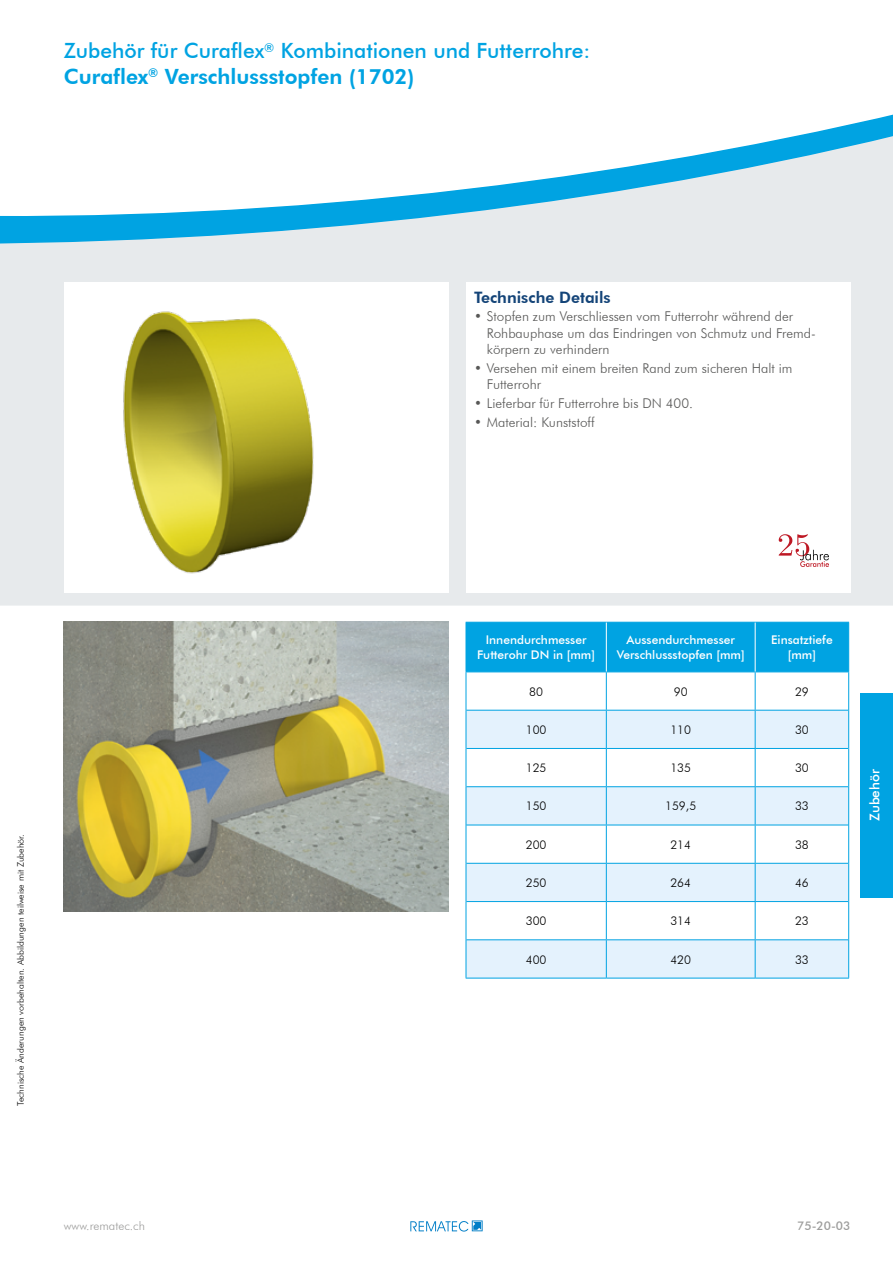
<style>
.page{position:relative;width:893px;height:1263px;background:#fff}
.page>*{position:absolute;margin:0;border:0;box-sizing:border-box;transform-origin:0 0}
.t1{font:500 21px/25.2px "Futura BT";color:#00a3e2}
.t2{font:800 15.75px "Futura BT";color:#144478}
.t3{font:300 13.5px/16.5px "Futura BT";color:#575756}
.t4{font:500 13.5px "Futura BT";color:#fff}
.t5{font:500 12px/15px "Futura BT";color:#fff;text-align:center}
.t6{font:300 12px "Futura BT";color:#000}
.t7{font:300 12px "Futura BT";color:#9d9d9c}
.t8{font:500 12px "Futura BT";color:#9d9d9c}
.t9{font:300 9px "Futura BT";color:#000}
.s1{font-weight:800}
</style>
<div class="page">
<div style="left:0;top:245px;width:893px;height:361px;background:#e7eaec"></div>
<img style="left:64px;top:622px;width:385px;height:289px">
<div style="left:467px;top:623px;width:381px;height:48px;background:#00a3e2"></div>
<svg style="left:467px;top:672px;width:381px;height:38px"></svg>
<svg style="left:467px;top:711px;width:381px;height:267px;fill:#e4f2fd"></svg>
<hr style="left:466px;top:622px;width:140px;height:1px;background:#00a3e2">
<hr style="left:466px;top:623px;width:1px;height:48px;background:#00a3e2">
<hr style="left:606px;top:622px;width:149px;height:1px;background:#00a3e2">
<hr style="left:755px;top:622px;width:94px;height:1px;background:#00a3e2">
<hr style="left:848px;top:623px;width:1px;height:48px;background:#00a3e2">
<hr style="left:466px;top:671px;width:140px;height:1px;background:#00a3e2">
<hr style="left:466px;top:672px;width:1px;height:38px;background:#00a3e2">
<hr style="left:606px;top:671px;width:149px;height:1px;background:#00a3e2">
<hr style="left:606px;top:672px;width:1px;height:38px;background:#00a3e2">
<hr style="left:755px;top:671px;width:94px;height:1px;background:#00a3e2">
<hr style="left:755px;top:672px;width:1px;height:38px;background:#00a3e2">
<hr style="left:848px;top:672px;width:1px;height:38px;background:#00a3e2">
<hr style="left:466px;top:710px;width:1px;height:38px;background:#00a3e2">
<hr style="left:606px;top:710px;width:1px;height:38px;background:#00a3e2">
<hr style="left:755px;top:710px;width:1px;height:38px;background:#00a3e2">
<hr style="left:848px;top:710px;width:1px;height:38px;background:#00a3e2">
<hr style="left:466px;top:748px;width:1px;height:39px;background:#00a3e2">
<hr style="left:606px;top:749px;width:1px;height:37px;background:#00a3e2">
<hr style="left:755px;top:749px;width:1px;height:37px;background:#00a3e2">
<hr style="left:848px;top:748px;width:1px;height:39px;background:#00a3e2">
<hr style="left:466px;top:787px;width:1px;height:38px;background:#00a3e2">
<hr style="left:606px;top:787px;width:1px;height:38px;background:#00a3e2">
<hr style="left:755px;top:787px;width:1px;height:38px;background:#00a3e2">
<hr style="left:848px;top:787px;width:1px;height:38px;background:#00a3e2">
<hr style="left:466px;top:825px;width:1px;height:38px;background:#00a3e2">
<hr style="left:606px;top:825px;width:1px;height:38px;background:#00a3e2">
<hr style="left:755px;top:825px;width:1px;height:38px;background:#00a3e2">
<hr style="left:848px;top:825px;width:1px;height:38px;background:#00a3e2">
<hr style="left:466px;top:863px;width:1px;height:38px;background:#00a3e2">
<hr style="left:606px;top:864px;width:1px;height:37px;background:#00a3e2">
<hr style="left:755px;top:864px;width:1px;height:37px;background:#00a3e2">
<hr style="left:848px;top:863px;width:1px;height:38px;background:#00a3e2">
<hr style="left:466px;top:901px;width:1px;height:39px;background:#00a3e2">
<hr style="left:606px;top:902px;width:1px;height:37px;background:#00a3e2">
<hr style="left:755px;top:902px;width:1px;height:37px;background:#00a3e2">
<hr style="left:848px;top:901px;width:1px;height:39px;background:#00a3e2">
<hr style="left:466px;top:940px;width:1px;height:38px;background:#00a3e2">
<hr style="left:606px;top:940px;width:1px;height:38px;background:#00a3e2">
<hr style="left:755px;top:940px;width:1px;height:38px;background:#00a3e2">
<hr style="left:848px;top:940px;width:1px;height:38px;background:#00a3e2">
<hr style="left:466px;top:978px;width:140px;height:1px;background:#00a3e2">
<hr style="left:606px;top:978px;width:149px;height:1px;background:#00a3e2">
<hr style="left:755px;top:978px;width:94px;height:1px;background:#00a3e2">
<hr style="left:466px;top:710px;width:140px;height:1px;background:#00a3e2">
<hr style="left:606px;top:710px;width:149px;height:1px;background:#00a3e2">
<hr style="left:755px;top:710px;width:93px;height:1px;background:#00a3e2">
<hr style="left:466px;top:748px;width:140px;height:1px;background:#00a3e2">
<hr style="left:606px;top:748px;width:149px;height:1px;background:#00a3e2">
<hr style="left:755px;top:748px;width:93px;height:1px;background:#00a3e2">
<hr style="left:466px;top:786px;width:140px;height:1px;background:#00a3e2">
<hr style="left:606px;top:786px;width:149px;height:1px;background:#00a3e2">
<hr style="left:755px;top:786px;width:93px;height:1px;background:#00a3e2">
<hr style="left:466px;top:825px;width:140px;height:1px;background:#00a3e2">
<hr style="left:606px;top:825px;width:149px;height:1px;background:#00a3e2">
<hr style="left:755px;top:825px;width:93px;height:1px;background:#00a3e2">
<hr style="left:466px;top:863px;width:140px;height:1px;background:#00a3e2">
<hr style="left:606px;top:863px;width:149px;height:1px;background:#00a3e2">
<hr style="left:755px;top:863px;width:93px;height:1px;background:#00a3e2">
<hr style="left:466px;top:901px;width:140px;height:1px;background:#00a3e2">
<hr style="left:606px;top:901px;width:149px;height:1px;background:#00a3e2">
<hr style="left:755px;top:901px;width:93px;height:1px;background:#00a3e2">
<hr style="left:466px;top:939px;width:140px;height:1px;background:#00a3e2">
<hr style="left:606px;top:939px;width:149px;height:1px;background:#00a3e2">
<hr style="left:755px;top:939px;width:93px;height:1px;background:#00a3e2">
<hr style="left:606px;top:623px;width:1px;height:48px;background:#fff">
<hr style="left:755px;top:623px;width:1px;height:48px;background:#fff">
<div style="left:466px;top:282px;width:384px;height:310px;background:#fff"></div>
<div style="left:64px;top:282px;width:385px;height:310px;background:#fff"></div>
<img style="left:123px;top:311px;width:191px;height:263px">
<svg style="left:778px;top:534px;width:51px;height:33px"></svg>
<div style="left:860px;top:693px;width:33px;height:204px;background:#00a3e2"></div>
<svg style="left:0;top:114px;width:893px;height:131px"></svg>
<svg style="left:410px;top:1220px;width:73px;height:11px"></svg>
<h1 class="t1" style="left:64px;top:38px;width:528px">Zubehör für Curaflex<sup>®</sup> Kombinationen und Futterrohre:<br><span class="s1">Curaflex</span><sup>®</sup> <span class="s1">Verschlussstopfen (1702)</span></h1>
<p class="t2" style="left:474px;top:287px;width:138px">Technische Details</p>
<p class="t3" style="left:487px;top:308px;width:330px;text-indent:-13px">• Stopfen zum Verschliessen vom Futterrohr während der<br>Rohbauphase um das Eindringen von Schmutz und Fremd&shy;körpern zu verhindern</p>
<p class="t3" style="left:487px;top:360px;width:307px;text-indent:-13px">• Versehen mit einem breiten Rand zum sicheren Halt im<br>Futterrohr</p>
<p class="t3" style="left:474px;top:395px;width:220px">• Lieferbar für Futterrohre bis DN 400.</p>
<p class="t3" style="left:474px;top:413px;width:122px">• Material: Kunststoff</p>
<p class="t9" style="left:15px;top:1106px;width:273px;rotate:-90deg">Technische Änderungen vorbehalten. Abbildungen teilweise mit Zubehör.</p>
<p class="t5" style="left:477px;top:632px;width:119px">Innendurchmesser<br>Futterohr DN in [mm]</p>
<p class="t5" style="left:617px;top:632px;width:129px">Aussendurchmesser<br>Verschlussstopfen [mm]</p>
<p class="t5" style="left:771px;top:632px;width:63px">Einsatztiefe [mm]</p>
<p class="t6" style="left:529px;top:684px;width:15px">80</p>
<p class="t6" style="left:674px;top:684px;width:15px">90</p>
<p class="t6" style="left:795px;top:684px;width:15px">29</p>
<p class="t6" style="left:526px;top:722px;width:22px">100</p>
<p class="t6" style="left:670px;top:722px;width:22px">110</p>
<p class="t6" style="left:795px;top:722px;width:15px">30</p>
<p class="t6" style="left:526px;top:761px;width:22px">125</p>
<p class="t6" style="left:670px;top:761px;width:22px">135</p>
<p class="t6" style="left:795px;top:761px;width:15px">30</p>
<p class="t6" style="left:526px;top:799px;width:22px">150</p>
<p class="t6" style="left:665px;top:799px;width:33px">159,5</p>
<p class="t6" style="left:795px;top:799px;width:15px">33</p>
<p class="t6" style="left:526px;top:837px;width:22px">200</p>
<p class="t6" style="left:670px;top:837px;width:22px">214</p>
<p class="t6" style="left:795px;top:837px;width:15px">38</p>
<p class="t6" style="left:526px;top:875px;width:22px">250</p>
<p class="t6" style="left:670px;top:875px;width:22px">264</p>
<p class="t6" style="left:795px;top:875px;width:15px">46</p>
<p class="t6" style="left:526px;top:914px;width:22px">300</p>
<p class="t6" style="left:670px;top:914px;width:22px">314</p>
<p class="t6" style="left:795px;top:914px;width:15px">23</p>
<p class="t6" style="left:526px;top:952px;width:22px">400</p>
<p class="t6" style="left:670px;top:952px;width:22px">420</p>
<p class="t6" style="left:795px;top:952px;width:15px">33</p>
<p class="t4" style="left:866px;top:821px;width:54px;rotate:-90deg">Zubehör</p>
<p class="t7" style="left:64px;top:1218px;width:83px">www.rematec.ch</p>
<p class="t8" style="left:797px;top:1218px;width:55px">75-20-03</p>
</div>
